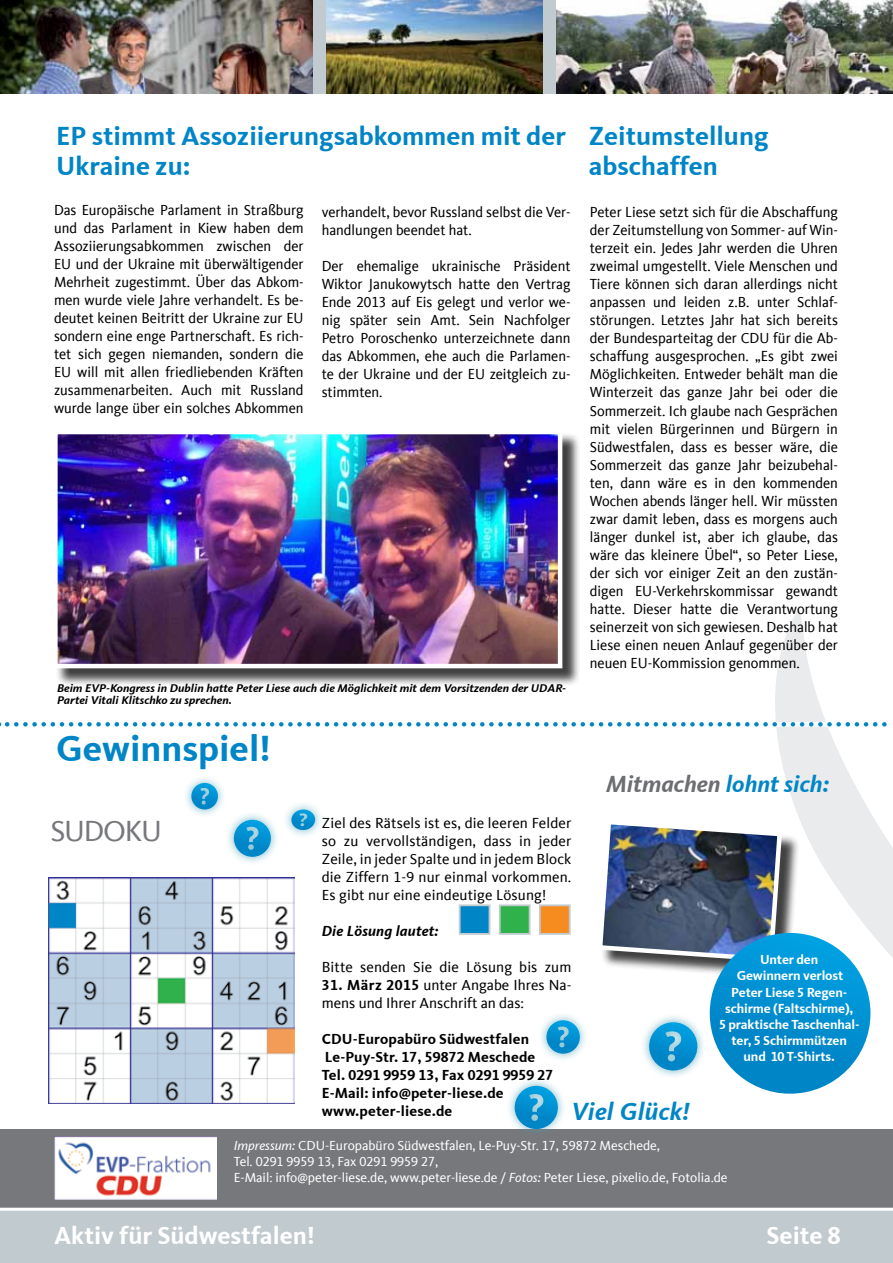
<style>
.page{position:relative;width:893px;height:1263px;background:#fff}
.page>*{position:absolute;margin:0;border:0;box-sizing:border-box;transform-origin:0 0}
.t1{font:700 37.5px "CDU Kievit Tab";color:#0085c7}
.t2{font:30px "CDU Kievit Tab";letter-spacing:-.04em;color:#77787b}
.t3{font:700 27px/30px "CDU Kievit Tab";color:#0085c7}
.t4{font:italic 700 25.5px "CDU Kievit Tab";letter-spacing:.01em;color:#0085c7}
.t5{font:700 25.35px "CDU Kievit Tab";color:#fff}
.t6{font:italic 700 24px "CDU Kievit Tab";color:#0085c7}
.t7{font:15px/18px "CDU Kievit Tab";color:#000;text-align:justify;scale:.96 1}
.t8{font:15px/18px "CDU Kievit Tab";color:#000;text-align:justify}
.t9{font:700 15px/18px "CDU Kievit Tab";letter-spacing:.01em;color:#000}
.t10{font:italic 700 15px "CDU Kievit Tab";letter-spacing:.01em;color:#000}
.t11{font:13.5px/16.2px "CDU Kievit Tab";letter-spacing:-.005em;color:#fff}
.t12{font:700 13.5px/16.2px "CDU Kievit Tab";letter-spacing:-.01em;color:#fff;text-align:center}
.t13{font:italic 700 11.55px/12px "CDU Kievit Tab";color:#000;scale:1.04 1}
.s1{color:#6d6e71}
.s2{font-weight:700}
.s3{font-style:italic}
</style>
<div class="page">
<svg style="left:755px;top:609px;width:138px;height:485px"></svg>
<div style="left:0;top:1129px;width:893px;height:79px;background:#77787b"></div>
<div style="left:0;top:1209px;width:893px;height:54px;background:#c1cace"></div>
<hr style="left:0;top:1208px;width:893px;height:3px;background:#fff">
<img style="left:54px;top:1136px;width:162px;height:63px">
<img style="left:325px;top:0;width:218px;height:94px">
<img style="left:0;top:0;width:313px;height:94px">
<div style="left:313px;top:0;width:12px;height:94px;background:#c1cace"></div>
<img style="left:555px;top:0;width:338px;height:94px">
<div style="left:543px;top:0;width:12px;height:94px;background:#c1cace"></div>
<div style="left:459px;top:904px;width:31px;height:31px;background:#0085c7;border:2px solid #c1cace"></div>
<div style="left:499px;top:904px;width:31px;height:31px;background:#2fb14b;border:2px solid #c1cace"></div>
<div style="left:539px;top:904px;width:32px;height:31px;background:#f68b1f;border:2px solid #c1cace"></div>
<div style="left:506px;top:1077px;width:61px;height:61px;background:#49a3bc;opacity:.75"></div>
<svg style="left:514px;top:1086px;width:44px;height:43px;background:#3fa9d9"></svg>
<div style="left:225px;top:811px;width:55px;height:54px;background:#49a3bc;opacity:.75"></div>
<svg style="left:233px;top:820px;width:38px;height:37px"></svg>
<div style="left:640px;top:1013px;width:66px;height:66px;background:#49a3bc;opacity:.75"></div>
<svg style="left:648px;top:1022px;width:50px;height:49px;background:#45acda"></svg>
<div style="left:282px;top:800px;width:42px;height:39px;background:#49a3bc;opacity:.75"></div>
<svg style="left:291px;top:809px;width:24px;height:21px"></svg>
<div style="left:182px;top:774px;width:45px;height:45px;background:#49a3bc;opacity:.75"></div>
<svg style="left:191px;top:783px;width:27px;height:27px"></svg>
<div style="left:538px;top:1011px;width:51px;height:52px;background:#49a3bc;opacity:.75"></div>
<svg style="left:546px;top:1020px;width:34px;height:34px"></svg>
<svg style="left:7px;top:722px;width:886px;height:4px"></svg>
<img style="left:48px;top:877px;width:247px;height:226px">
<div style="left:600px;top:822px;width:200px;height:158px;background:#000;opacity:.75"></div>
<img style="left:600px;top:817px;width:184px;height:147px">
<div style="left:710px;top:933px;width:160px;height:161px;background:linear-gradient(to bottom,#009ee0,#0381c2);border-radius:80px"></div>
<div style="left:55px;top:432px;width:526px;height:255px;background:#000;opacity:.75"></div>
<img style="left:58px;top:435px;width:499px;height:228px">
<div style="left:53px;top:430px;width:509px;height:238px;border:4px solid #fff"></div>
<h3 class="t3" style="left:56px;top:121px;width:511px">EP stimmt Assoziierungsabkommen mit der<br>Ukraine zu:</h3>
<p class="t7" style="left:54px;top:201px;width:262px">Das Europäische Parlament in Straßburg und das Parlament in Kiew haben dem Assoziierungsabkommen zwischen der EU und der Ukraine mit überwältigender Mehrheit zugestimmt. Über das Abkom&shy;men wurde viele Jahre verhandelt. Es be&shy;deutet keinen Beitritt der Ukraine zur EU sondern eine enge Partnerschaft. Es rich&shy;tet sich gegen niemanden, sondern die EU will mit allen friedliebenden Kräften zusammenarbeiten. Auch mit Russland wurde lange über ein solches Abkommen</p>
<p class="t7" style="left:322px;top:204px;width:261px">verhandelt, bevor Russland selbst die Ver&shy;handlungen beendet hat.</p>
<p class="t7" style="left:322px;top:258px;width:261px">Der ehemalige ukrainische Präsident Wiktor Janukowytsch hatte den Vertrag Ende 2013 auf Eis gelegt und verlor we&shy;nig später sein Amt. Sein Nachfolger Petro Poroschenko unterzeichnete dann das Abkommen, ehe auch die Parlamen&shy;te der Ukraine und der EU zeitgleich zu&shy;stimmten.</p>
<p class="t13" style="left:57px;top:682px;width:491px">Beim EVP-Kongress in Dublin hatte Peter Liese auch die Möglichkeit mit dem Vorsitzenden der UDAR-<br>Partei Vitali Klitschko zu sprechen.</p>
<h1 class="t1" style="left:56px;top:726px;width:216px">Gewinnspiel!</h1>
<h3 class="t3" style="left:589px;top:121px;width:181px">Zeitumstellung abschaffen</h3>
<p class="t7" style="left:590px;top:204px;width:260px">Peter Liese setzt sich für die Abschaffung der Zeitumstellung von Sommer- auf Win&shy;terzeit ein. Jedes Jahr werden die Uhren zweimal umgestellt. Viele Menschen und Tiere können sich daran allerdings nicht anpassen und leiden z.B. unter Schlaf&shy;störungen. Letztes Jahr hat sich bereits der Bundesparteitag der CDU für die Ab&shy;schaffung ausgesprochen. „Es gibt zwei Möglichkeiten. Entweder behält man die Winterzeit das ganze Jahr bei oder die Sommerzeit. Ich glaube nach Gesprächen mit vielen Bürgerinnen und Bürgern in Südwestfalen, dass es besser wäre, die Sommerzeit das ganze Jahr beizubehal&shy;ten, dann wäre es in den kommenden Wochen abends länger hell. Wir müssten zwar damit leben, dass es morgens auch länger dunkel ist, aber ich glaube, das wäre das kleinere Übel“, so Peter Liese, der sich vor einiger Zeit an den zustän&shy;digen EU-Verkehrskommissar gewandt hatte. Dieser hatte die Verantwortung seinerzeit von sich gewiesen. Deshalb hat Liese einen neuen Anlauf gegenüber der neuen EU-Kommission genommen.</p>
<h3 class="t6" style="left:606px;top:770px;width:224px"><span class="s1">Mitmachen</span> lohnt sich:</h3>
<h2 class="t2" style="left:50px;top:814px;width:113px">SUDOKU</h2>
<p class="t8" style="left:322px;top:814px;width:251px">Ziel des Rätsels ist es, die leeren Felder so zu vervollständigen, dass in jeder Zeile, in jeder Spalte und in jedem Block die Ziffern 1-9 nur einmal vorkommen.<br>Es gibt nur eine eindeutige Lösung!</p>
<p class="t10" style="left:322px;top:922px;width:118px">Die Lösung lautet:</p>
<p class="t8" style="left:322px;top:958px;width:251px">Bitte senden Sie die Lösung bis zum</p>
<p class="t8" style="left:322px;top:976px;width:251px"><span class="s2">31. März 2015</span> unter Angabe Ihres Na&shy;mens und Ihrer Anschrift an das:</p>
<p class="t9" style="left:322px;top:1030px;width:233px">CDU-Europabüro Südwestfalen<br>Le-Puy-Str. 17, 59872 Meschede<br>Tel. 0291 9959 13, Fax 0291 9959 27<br>E-Mail: info@peter-liese.de www.peter-liese.de</p>
<h3 class="t4" style="left:572px;top:1096px;width:120px">Viel Glück!</h3>
<p class="t12" style="left:719px;top:951px;width:142px">Unter den<br>Gewinnern verlost<br>Peter Liese 5 Regen&shy;schirme (Faltschirme),<br>5 praktische Taschenhal&shy;ter, 5 Schirmmützen und 10 T-Shirts.</p>
<p class="t11" style="left:234px;top:1137px;width:495px"><span class="s3">Impressum:</span> CDU-Europabüro Südwestfalen, Le-Puy-Str. 17, 59872 Meschede,<br>Tel. 0291 9959 13, Fax 0291 9959 27,<br>E-Mail: info@peter-liese.de, www.peter-liese.de / <span class="s3">Fotos:</span> Peter Liese, pixelio.de, Fotolia.de</p>
<h3 class="t5" style="left:54px;top:1221px;width:262px">Aktiv für Südwestfalen!</h3>
<h3 class="t5" style="left:766px;top:1221px;width:76px">Seite 8</h3>
</div>
